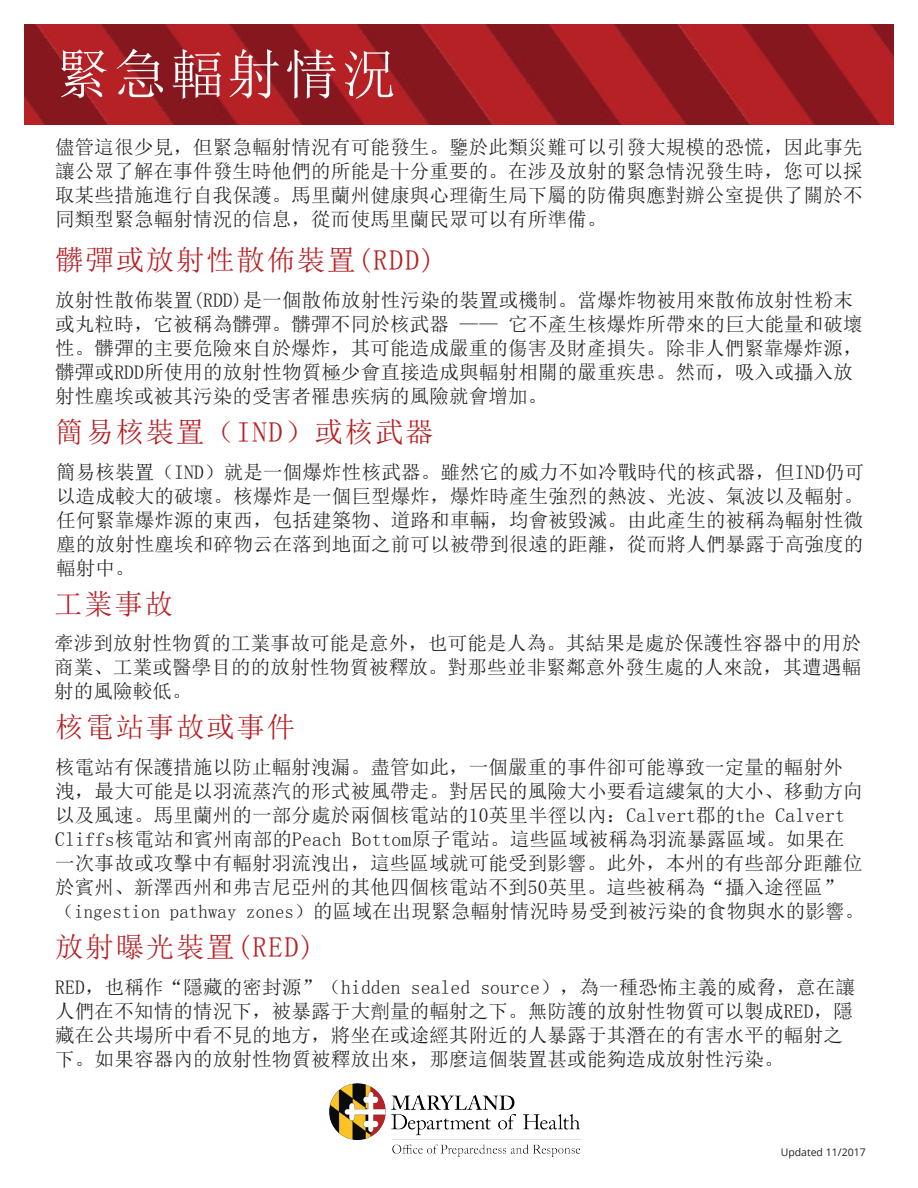
<style>
.page{position:relative;width:918px;height:1188px;background:#fff}
.page>*{position:absolute;margin:0;border:0;box-sizing:border-box;transform-origin:0 0}
.t1{font:54px "Sim Sun";letter-spacing:.06em;color:#fff}
.t2{font:28.5px "Sim Sun";letter-spacing:.06em;color:#b72025}
.t3{font:19.5px/24px "Sim Sun";letter-spacing:.01em;color:#231f20;text-align:justify}
.t4{font:10.5px "Open Sans";color:#231f20}
.s1{font-size:18.75px}
</style>
<div class="page">
<img style="left:25px;top:24px;width:868px;height:100px">
<img style="left:329px;top:1083px;width:252px;height:74px">
<p class="t1" style="left:56px;top:47px;width:342px">緊急輻射情況</p>
<p class="t3" style="left:55px;top:135px;width:809px">儘管這很少見，但緊急輻射情況有可能發生。鑒於此類災難可以引發大規模的恐慌，因此事先讓公眾了解在事件發生時他們的所能是十分重要的。在涉及放射的緊急情況發生時，您可以採取某些措施進行自我保護。馬里蘭州健康與心理衛生局下屬的防備與應對辦公室提供了關於不同類型緊急輻射情況的信息，從而使馬里蘭民眾可以有所準備。</p>
<p class="t2" style="left:55px;top:246px;width:382px">髒彈或放射性散佈裝置(RDD)</p>
<p class="t3" style="left:55px;top:288px;width:809px;text-align:left">放射性散佈裝置(RDD)是一個散佈放射性污染的裝置或機制。當爆炸物被用來散佈放射性粉末或丸粒時，它被稱為髒彈。髒彈不同於核武器 —— 它不產生核爆炸所帶來的巨大能量和破壞性。髒彈的主要危險來自於爆炸，其可能造成嚴重的傷害及財產損失。除非人們緊靠爆炸源，髒彈或RDD所使用的放射性物質極少會直接造成與輻射相關的嚴重疾患。然而，吸入或攝入放射性塵埃或被其污染的受害者罹患疾病的風險就會增加。</p>
<p class="t2" style="left:55px;top:417px;width:380px">簡易核裝置（IND）或核武器</p>
<p class="t3" style="left:56px;top:460px;width:809px">簡易核裝置（IND）就是一個爆炸性核武器。雖然它的威力不如冷戰時代的核武器，但IND仍可以造成較大的破壞。核爆炸是一個巨型爆炸，爆炸時產生強烈的熱波、光波、氣波以及輻射。任何緊靠爆炸源的東西，包括建築物、道路和車輛，均會被毀滅。由此產生的被稱為輻射性微塵的放射性塵埃和碎物云在落到地面之前可以被帶到很遠的距離，從而將人們暴露于高強度的輻射中。</p>
<p class="t2" style="left:54px;top:589px;width:121px">工業事故</p>
<p class="t3" style="left:54px;top:631px;width:809px">牽涉到放射性物質的工業事故可能是意外，也可能是人為。其結果是處於保護性容器中的用於商業、工業或醫學目的的放射性物質被釋放。對那些並非緊鄰意外發生處的人來說，其遭遇輻射的風險較低。</p>
<p class="t2" style="left:55px;top:713px;width:241px">核電站事故或事件</p>
<p class="t3" style="left:55px;top:755px;width:811px;text-align:left">核電站有保護措施以防止輻射洩漏。盡管如此，一個嚴重的事件卻可能導致一定量的輻射外洩，最大可能是以羽流蒸汽的形式被風帶走。對居民的風險大小要看這縷氣的大小、移動方向以及風速。馬里蘭州的一部分處於兩個核電站的10英里半徑以內：Calvert郡的the Calvert Cliffs核電站和賓州南部的Peach Bottom原子電站。這些區域被稱為羽流暴露區域。如果在一次事故或攻擊中有輻射羽流洩出，這些區域就可能受到影響。此外，本州的有些部分距離位於賓州、新澤西州和弗吉尼亞州的其他四個核電站不到50英里。這些被稱為“攝入途徑區”<span class="s1">（ingestion pathway zones）</span>的區域在出現緊急輻射情況時易受到被污染的食物與水的影響。</p>
<p class="t2" style="left:55px;top:933px;width:261px">放射曝光裝置(RED)</p>
<p class="t3" style="left:55px;top:975px;width:801px;text-align:left">RED，也稱作“隱藏的密封源”（hidden sealed source），為一種恐怖主義的威脅，意在讓人們在不知情的情況下，被暴露于大劑量的輻射之下。無防護的放射性物質可以製成RED，隱藏在公共場所中看不見的地方，將坐在或途經其附近的人暴露于其潛在的有害水平的輻射之下。如果容器內的放射性物質被釋放出來，那麼這個裝置甚或能夠造成放射性污染。</p>
<p class="t4" style="left:781px;top:1145px;width:87px">Updated 11/2017</p>
</div>
